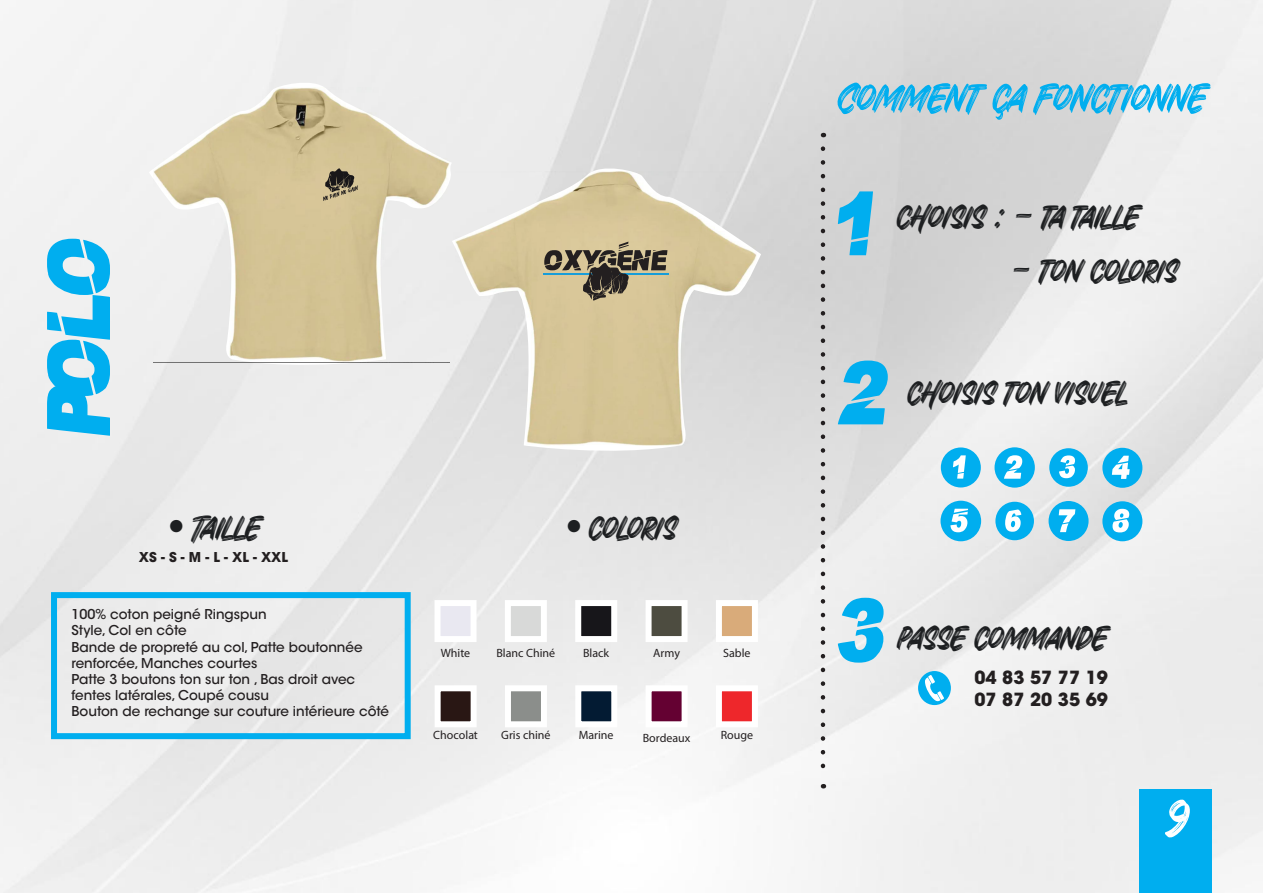
<style>
.page{position:relative;width:1263px;height:893px;background:#fff}
.page>*{position:absolute;margin:0;border:0;box-sizing:border-box;transform-origin:0 0}
.t1{font:90px/169.1px "Payb Ack";color:#00aeef}
.t2{font:72px "Black Ravens";color:#fff}
.t3{font:54px "Black Ravens";letter-spacing:-.03em;color:#00aeef}
.t4{font:45px "Black Ravens";letter-spacing:-.01em;color:#1d1f21}
.t5{font:700 18px/21.6px "ITC Avant Garde Std";color:#231f20}
.t6{font:500 13.5px/16.2px "ITC Avant Garde Std";color:#231f20}
.t7{font:700 13.5px "ITC Avant Garde Std";color:#231f20}
.t8{font:12px "Myriad Pro";color:#231f20}
.s1{font-family:"ITC Avant Garde Std";font-weight:600}
.s2{font-family:"Payb Ack";font-size:90px;color:#00aeef}
</style>
<div class="page">
<img style="left:0;top:0;width:1263px;height:893px">
<div style="left:149px;top:76px;width:303px;height:296px;background:#ededed"></div>
<svg style="left:452px;top:162px;width:309px;height:296px;background:#e2e2e2"></svg>
<div style="left:1140px;top:789px;width:72px;height:104px;background:#00aeef"></div>
<svg style="left:821px;top:149px;width:4px;height:639px;background:#adacac"></svg>
<div style="left:918px;top:671px;width:33px;height:34px;background:#00aeef;border-radius:50%"></div>
<svg style="left:925px;top:675px;width:19px;height:26px"></svg>
<div style="left:941px;top:447px;width:40px;height:40px;background:#00aeef;border-radius:50%"></div>
<svg style="left:953px;top:455px;width:13px;height:24px"></svg>
<div style="left:994px;top:447px;width:41px;height:41px;background:#00aeef;border-radius:50%"></div>
<svg style="left:1004px;top:455px;width:18px;height:24px"></svg>
<div style="left:1049px;top:448px;width:39px;height:39px;background:#00aeef;border-radius:50%"></div>
<svg style="left:1059px;top:455px;width:16px;height:23px"></svg>
<div style="left:1102px;top:448px;width:40px;height:40px;background:#00aeef;border-radius:50%"></div>
<svg style="left:1112px;top:456px;width:18px;height:23px"></svg>
<div style="left:940px;top:501px;width:41px;height:40px;background:#00aeef;border-radius:50%"></div>
<svg style="left:950px;top:509px;width:18px;height:23px"></svg>
<div style="left:995px;top:502px;width:39px;height:38px;background:#00aeef;border-radius:50%"></div>
<svg style="left:1005px;top:509px;width:16px;height:23px"></svg>
<div style="left:1048px;top:501px;width:40px;height:40px;background:#00aeef;border-radius:50%"></div>
<svg style="left:1059px;top:509px;width:16px;height:23px"></svg>
<div style="left:1102px;top:501px;width:40px;height:40px;background:#00aeef;border-radius:50%"></div>
<svg style="left:1112px;top:509px;width:17px;height:23px"></svg>
<div style="left:51px;top:592px;width:360px;height:147px;border:6px solid #00aeef"></div>
<img style="left:456px;top:172px;width:300px;height:273px">
<img style="left:153px;top:88px;width:296px;height:275px">
<div style="left:716px;top:685px;width:42px;height:42px;background:#ee272b;border:6px solid #fff"></div>
<div style="left:434px;top:600px;width:42px;height:42px;background:#e9e8f1;border:6px solid #fff"></div>
<div style="left:505px;top:600px;width:42px;height:42px;background:#d8d9d8;border:6px solid #fff"></div>
<div style="left:575px;top:600px;width:42px;height:42px;background:#17161a;border:6px solid #fff"></div>
<div style="left:645px;top:600px;width:42px;height:42px;background:#4d4c40;border:6px solid #fff"></div>
<div style="left:646px;top:685px;width:42px;height:42px;background:#640132;border:6px solid #fff"></div>
<div style="left:435px;top:685px;width:42px;height:42px;background:#291714;border:6px solid #fff"></div>
<div style="left:505px;top:685px;width:42px;height:42px;background:#8b8e8b;border:6px solid #fff"></div>
<div style="left:575px;top:685px;width:42px;height:42px;background:#031b33;border:6px solid #fff"></div>
<div style="left:716px;top:600px;width:42px;height:42px;background:#d9ab7a;border:6px solid #fff"></div>
<svg style="left:323px;top:168px;width:35px;height:33px"></svg>
<hr style="left:543px;top:273px;width:126px;height:1px;background:#179dd9">
<svg style="left:544px;top:242px;width:123px;height:59px;background:#968c71"></svg>
<h1 class="t1" style="left:-4px;top:436px;width:199px;rotate:-90deg">polo</h1>
<h3 class="t4" style="left:162px;top:501px;width:102px"><span class="s1">•</span>Taille</h3>
<h3 class="t4" style="left:560px;top:501px;width:119px"><span class="s1">•</span>coloris</h3>
<p class="t7" style="left:139px;top:548px;width:151px">XS - S - M - L - XL - XXL</p>
<p class="t6" style="left:72px;top:606px;width:319px">100% coton peigné Ringspun<br>Style, Col en côte<br>Bande de propreté au col, Patte boutonnée renforcée, Manches courtes<br>Patte 3 boutons ton sur ton , Bas droit avec fentes latérales, Coupé cousu<br>Bouton de rechange sur couture intérieure côté</p>
<p class="t8" style="left:441px;top:645px;width:31px">White</p>
<p class="t8" style="left:496px;top:645px;width:60px">Blanc Chiné</p>
<p class="t8" style="left:583px;top:645px;width:28px">Black</p>
<p class="t8" style="left:653px;top:645px;width:28px">Army</p>
<p class="t8" style="left:433px;top:728px;width:46px">Chocolat</p>
<p class="t8" style="left:501px;top:728px;width:51px">Gris chiné</p>
<p class="t8" style="left:579px;top:728px;width:36px">Marine</p>
<p class="t8" style="left:643px;top:730px;width:49px">Bordeaux</p>
<p class="t8" style="left:723px;top:645px;width:29px">Sable</p>
<p class="t8" style="left:721px;top:728px;width:34px">Rouge</p>
<h3 class="t3" style="left:837px;top:66px;width:372px">Comment ça fonctionne</h3>
<h1 class="t1" style="left:838px;top:142px;width:52px">1<br>2</h1>
<h3 class="t4" style="left:897px;top:190px;width:245px">choisis : - ta taille</h3>
<h3 class="t4" style="left:1011px;top:244px;width:168px">- ton coloris</h3>
<h3 class="t4" style="left:907px;top:366px;width:219px">choisis ton visuel</h3>
<h3 class="t4" style="left:838px;top:611px;width:272px"><span class="s2">3</span> passe commande</h3>
<h3 class="t5" style="left:974px;top:667px;width:135px">04 83 57 77 19<br>07 87 20 35 69</h3>
<h2 class="t2" style="left:1165px;top:776px;width:23px">9</h2>
</div>
